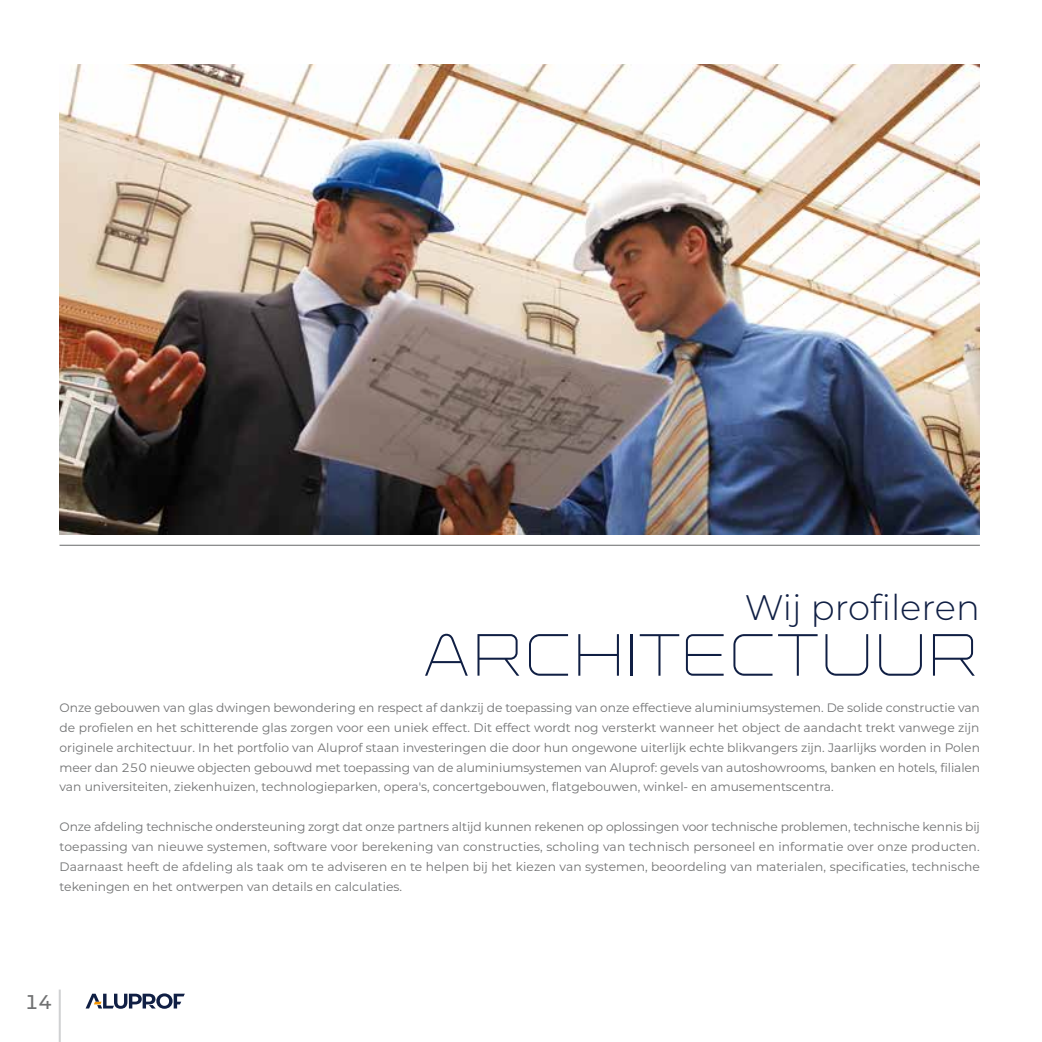
<style>
.page{position:relative;width:1042px;height:1042px;background:#fff}
.page>*{position:absolute;margin:0;border:0;box-sizing:border-box;transform-origin:0 0}
.t1{font:300 56.7px "Ronduit Capitals";color:#101f44}
.t2{font:300 35.35px "Aluprof Sans";color:#101f44}
.t3{font:500 19.78px "Aluprof Sans";color:#707172}
.t4{font:12.25px/19.8px "Aluprof Sans";color:#707172;text-align:justify}
</style>
<div class="page">
<hr style="left:59px;top:989px;width:2px;height:53px;background:#d0d1d2">
<svg style="left:86px;top:993px;width:99px;height:16px"></svg>
<img style="left:60px;top:64px;width:920px;height:471px">
<hr style="left:60px;top:545px;width:920px;height:1px;background:#707172">
<h2 class="t2" style="left:745px;top:584px;width:237px">Wij profileren</h2>
<h1 class="t1" style="left:422px;top:620px;width:559px">ARCHITECTUUR</h1>
<p class="t4" style="left:60px;top:697px;width:922px">Onze gebouwen van glas dwingen bewondering en respect af dankzij de toepassing van onze effectieve aluminiumsystemen. De solide constructie van de profielen en het schitterende glas zorgen voor een uniek effect. Dit effect wordt nog versterkt wanneer het object de aandacht trekt vanwege zijn originele architectuur. In het portfolio van Aluprof staan investeringen die door hun ongewone uiterlijk echte blikvangers zijn. Jaarlijks worden in Polen meer dan 250 nieuwe objecten gebouwd met toepassing van de aluminiumsystemen van Aluprof: gevels van autoshowrooms, banken en hotels, filialen van universiteiten, ziekenhuizen, technologieparken, opera's, concertgebouwen, flatgebouwen, winkel- en amusementscentra.</p>
<p class="t4" style="left:60px;top:816px;width:922px">Onze afdeling technische ondersteuning zorgt dat onze partners altijd kunnen rekenen op oplossingen voor technische problemen, technische kennis bij toepassing van nieuwe systemen, software voor berekening van constructies, scholing van technisch personeel en informatie over onze producten.<br>Daarnaast heeft de afdeling als taak om te adviseren en te helpen bij het kiezen van systemen, beoordeling van materialen, specificaties, technische tekeningen en het ontwerpen van details en calculaties.</p>
<h3 class="t3" style="left:25px;top:988px;width:29px">14</h3>
</div>
